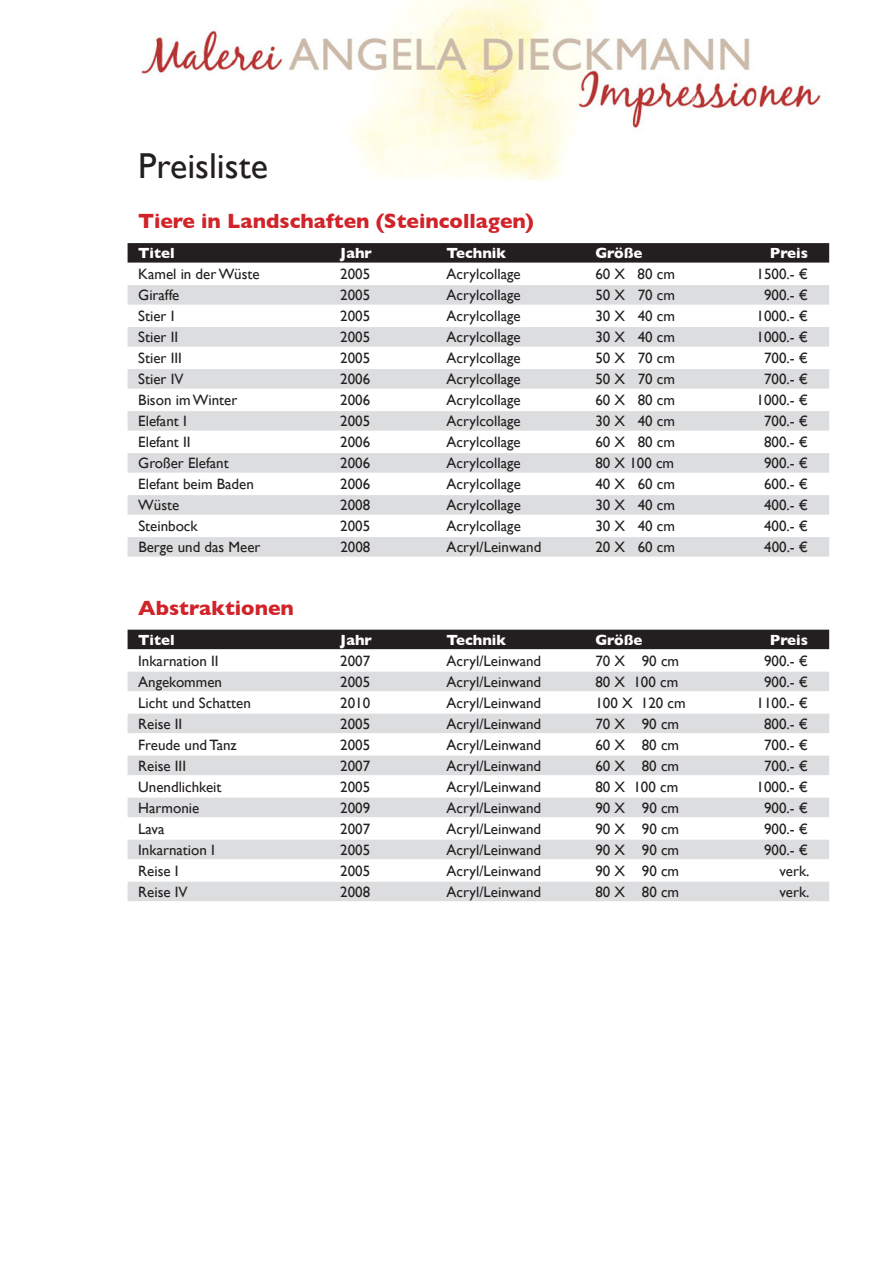
<style>
.page{position:relative;width:893px;height:1263px;background:#fff}
.page>*{position:absolute;margin:0;border:0;box-sizing:border-box;transform-origin:0 0}
.t1{font:36px "Gill Sans";color:#231f20}
.t2{font:700 21px "Gill Sans";color:#d1232a}
.t3{font:15px "Gill Sans";color:#231f20}
.t4{font:700 15px "Gill Sans";color:#fff}
</style>
<div class="page">
<img style="left:141px;top:0;width:681px;height:179px">
<div style="left:128px;top:243px;width:701px;height:20px;background:#231f20"></div>
<div style="left:128px;top:285px;width:701px;height:20px;background:#dcdddf"></div>
<div style="left:128px;top:327px;width:701px;height:20px;background:#dcdddf"></div>
<div style="left:128px;top:369px;width:701px;height:20px;background:#dcdddf"></div>
<div style="left:128px;top:411px;width:701px;height:20px;background:#dcdddf"></div>
<div style="left:128px;top:453px;width:701px;height:20px;background:#dcdddf"></div>
<div style="left:128px;top:495px;width:701px;height:20px;background:#dcdddf"></div>
<div style="left:128px;top:537px;width:701px;height:20px;background:#dcdddf"></div>
<div style="left:128px;top:630px;width:701px;height:19px;background:#231f20"></div>
<div style="left:128px;top:672px;width:701px;height:19px;background:#dcdddf"></div>
<div style="left:128px;top:714px;width:701px;height:19px;background:#dcdddf"></div>
<div style="left:128px;top:756px;width:701px;height:19px;background:#dcdddf"></div>
<div style="left:128px;top:798px;width:701px;height:19px;background:#dcdddf"></div>
<div style="left:128px;top:840px;width:701px;height:19px;background:#dcdddf"></div>
<div style="left:128px;top:882px;width:701px;height:19px;background:#dcdddf"></div>
<h1 class="t1" style="left:138px;top:145px;width:131px">Preisliste</h1>
<h2 class="t2" style="left:138px;top:205px;width:397px">Tiere in Landschaften (Steincollagen)</h2>
<p class="t4" style="left:138px;top:241px;width:38px">Titel</p>
<p class="t4" style="left:340px;top:241px;width:33px">Jahr</p>
<p class="t4" style="left:446px;top:241px;width:61px">Technik</p>
<p class="t4" style="left:595px;top:241px;width:49px">Größe</p>
<p class="t4" style="left:770px;top:241px;width:40px">Preis</p>
<p class="t3" style="left:138px;top:265px;width:123px">Kamel in der Wüste</p>
<p class="t3" style="left:340px;top:265px;width:31px">2005</p>
<p class="t3" style="left:446px;top:265px;width:76px">Acrylcollage</p>
<p class="t3" style="left:595px;top:265px;width:81px">60 X 80 cm</p>
<p class="t3" style="left:756px;top:265px;width:53px">1500.- €</p>
<p class="t3" style="left:138px;top:286px;width:43px">Giraffe</p>
<p class="t3" style="left:340px;top:286px;width:31px">2005</p>
<p class="t3" style="left:446px;top:286px;width:76px">Acrylcollage</p>
<p class="t3" style="left:595px;top:286px;width:81px">50 X 70 cm</p>
<p class="t3" style="left:764px;top:286px;width:45px">900.- €</p>
<p class="t3" style="left:138px;top:307px;width:38px">Stier I</p>
<p class="t3" style="left:340px;top:307px;width:31px">2005</p>
<p class="t3" style="left:446px;top:307px;width:76px">Acrylcollage</p>
<p class="t3" style="left:595px;top:307px;width:81px">30 X 40 cm</p>
<p class="t3" style="left:756px;top:307px;width:53px">1000.- €</p>
<p class="t3" style="left:138px;top:328px;width:41px">Stier II</p>
<p class="t3" style="left:340px;top:328px;width:31px">2005</p>
<p class="t3" style="left:447px;top:328px;width:76px">Acrylcollage</p>
<p class="t3" style="left:595px;top:328px;width:81px">30 X 40 cm</p>
<p class="t3" style="left:756px;top:328px;width:53px">1000.- €</p>
<p class="t3" style="left:138px;top:349px;width:45px">Stier III</p>
<p class="t3" style="left:340px;top:349px;width:31px">2005</p>
<p class="t3" style="left:447px;top:349px;width:76px">Acrylcollage</p>
<p class="t3" style="left:595px;top:349px;width:81px">50 X 70 cm</p>
<p class="t3" style="left:764px;top:349px;width:45px">700.- €</p>
<p class="t3" style="left:138px;top:370px;width:47px">Stier IV</p>
<p class="t3" style="left:340px;top:370px;width:31px">2006</p>
<p class="t3" style="left:447px;top:370px;width:76px">Acrylcollage</p>
<p class="t3" style="left:595px;top:370px;width:81px">50 X 70 cm</p>
<p class="t3" style="left:764px;top:370px;width:45px">700.- €</p>
<p class="t3" style="left:138px;top:391px;width:101px">Bison im Winter</p>
<p class="t3" style="left:340px;top:391px;width:31px">2006</p>
<p class="t3" style="left:447px;top:391px;width:76px">Acrylcollage</p>
<p class="t3" style="left:595px;top:391px;width:81px">60 X 80 cm</p>
<p class="t3" style="left:756px;top:391px;width:53px">1000.- €</p>
<p class="t3" style="left:138px;top:412px;width:50px">Elefant I</p>
<p class="t3" style="left:340px;top:412px;width:31px">2005</p>
<p class="t3" style="left:447px;top:412px;width:76px">Acrylcollage</p>
<p class="t3" style="left:595px;top:412px;width:81px">30 X 40 cm</p>
<p class="t3" style="left:764px;top:412px;width:45px">700.- €</p>
<p class="t3" style="left:138px;top:433px;width:54px">Elefant II</p>
<p class="t3" style="left:340px;top:433px;width:31px">2006</p>
<p class="t3" style="left:447px;top:433px;width:76px">Acrylcollage</p>
<p class="t3" style="left:595px;top:433px;width:81px">60 X 80 cm</p>
<p class="t3" style="left:764px;top:433px;width:45px">800.- €</p>
<p class="t3" style="left:138px;top:454px;width:92px">Großer Elefant</p>
<p class="t3" style="left:340px;top:454px;width:31px">2006</p>
<p class="t3" style="left:447px;top:454px;width:76px">Acrylcollage</p>
<p class="t3" style="left:595px;top:454px;width:80px">80 X 100 cm</p>
<p class="t3" style="left:764px;top:454px;width:45px">900.- €</p>
<p class="t3" style="left:138px;top:475px;width:117px">Elefant beim Baden</p>
<p class="t3" style="left:340px;top:475px;width:31px">2006</p>
<p class="t3" style="left:447px;top:475px;width:76px">Acrylcollage</p>
<p class="t3" style="left:595px;top:475px;width:81px">40 X 60 cm</p>
<p class="t3" style="left:764px;top:475px;width:45px">600.- €</p>
<p class="t3" style="left:138px;top:496px;width:43px">Wüste</p>
<p class="t3" style="left:340px;top:496px;width:31px">2008</p>
<p class="t3" style="left:447px;top:496px;width:76px">Acrylcollage</p>
<p class="t3" style="left:595px;top:496px;width:81px">30 X 40 cm</p>
<p class="t3" style="left:764px;top:496px;width:45px">400.- €</p>
<p class="t3" style="left:138px;top:517px;width:61px">Steinbock</p>
<p class="t3" style="left:340px;top:517px;width:31px">2005</p>
<p class="t3" style="left:447px;top:517px;width:76px">Acrylcollage</p>
<p class="t3" style="left:595px;top:517px;width:81px">30 X 40 cm</p>
<p class="t3" style="left:764px;top:517px;width:45px">400.- €</p>
<p class="t3" style="left:138px;top:538px;width:124px">Berge und das Meer</p>
<p class="t3" style="left:340px;top:538px;width:31px">2008</p>
<p class="t3" style="left:447px;top:538px;width:96px">Acryl/Leinwand</p>
<p class="t3" style="left:595px;top:538px;width:81px">20 X 60 cm</p>
<p class="t3" style="left:764px;top:538px;width:45px">400.- €</p>
<h2 class="t2" style="left:138px;top:591px;width:157px">Abstraktionen</h2>
<p class="t4" style="left:138px;top:627px;width:38px">Titel</p>
<p class="t4" style="left:340px;top:627px;width:33px">Jahr</p>
<p class="t4" style="left:446px;top:627px;width:61px">Technik</p>
<p class="t4" style="left:595px;top:627px;width:49px">Größe</p>
<p class="t4" style="left:770px;top:627px;width:40px">Preis</p>
<p class="t3" style="left:138px;top:652px;width:82px">Inkarnation II</p>
<p class="t3" style="left:340px;top:652px;width:31px">2007</p>
<p class="t3" style="left:446px;top:652px;width:96px">Acryl/Leinwand</p>
<p class="t3" style="left:595px;top:652px;width:85px">70 X 90 cm</p>
<p class="t3" style="left:764px;top:652px;width:45px">900.- €</p>
<p class="t3" style="left:138px;top:673px;width:85px">Angekommen</p>
<p class="t3" style="left:340px;top:673px;width:31px">2005</p>
<p class="t3" style="left:446px;top:673px;width:96px">Acryl/Leinwand</p>
<p class="t3" style="left:595px;top:673px;width:84px">80 X 100 cm</p>
<p class="t3" style="left:764px;top:673px;width:45px">900.- €</p>
<p class="t3" style="left:138px;top:694px;width:114px">Licht und Schatten</p>
<p class="t3" style="left:340px;top:694px;width:31px">2010</p>
<p class="t3" style="left:446px;top:694px;width:96px">Acryl/Leinwand</p>
<p class="t3" style="left:595px;top:694px;width:92px">100 X 120 cm</p>
<p class="t3" style="left:756px;top:694px;width:53px">1100.- €</p>
<p class="t3" style="left:138px;top:715px;width:46px">Reise II</p>
<p class="t3" style="left:340px;top:715px;width:31px">2005</p>
<p class="t3" style="left:446px;top:715px;width:96px">Acryl/Leinwand</p>
<p class="t3" style="left:595px;top:715px;width:85px">70 X 90 cm</p>
<p class="t3" style="left:764px;top:715px;width:45px">800.- €</p>
<p class="t3" style="left:138px;top:736px;width:100px">Freude und Tanz</p>
<p class="t3" style="left:340px;top:736px;width:31px">2005</p>
<p class="t3" style="left:446px;top:736px;width:96px">Acryl/Leinwand</p>
<p class="t3" style="left:595px;top:736px;width:85px">60 X 80 cm</p>
<p class="t3" style="left:764px;top:736px;width:45px">700.- €</p>
<p class="t3" style="left:138px;top:757px;width:49px">Reise III</p>
<p class="t3" style="left:340px;top:757px;width:31px">2007</p>
<p class="t3" style="left:446px;top:757px;width:96px">Acryl/Leinwand</p>
<p class="t3" style="left:595px;top:757px;width:85px">60 X 80 cm</p>
<p class="t3" style="left:764px;top:757px;width:45px">700.- €</p>
<p class="t3" style="left:138px;top:778px;width:85px">Unendlichkeit</p>
<p class="t3" style="left:340px;top:778px;width:31px">2005</p>
<p class="t3" style="left:446px;top:778px;width:96px">Acryl/Leinwand</p>
<p class="t3" style="left:595px;top:778px;width:84px">80 X 100 cm</p>
<p class="t3" style="left:756px;top:778px;width:53px">1000.- €</p>
<p class="t3" style="left:138px;top:799px;width:63px">Harmonie</p>
<p class="t3" style="left:340px;top:799px;width:31px">2009</p>
<p class="t3" style="left:446px;top:799px;width:96px">Acryl/Leinwand</p>
<p class="t3" style="left:595px;top:799px;width:85px">90 X 90 cm</p>
<p class="t3" style="left:764px;top:799px;width:45px">900.- €</p>
<p class="t3" style="left:138px;top:820px;width:28px">Lava</p>
<p class="t3" style="left:340px;top:820px;width:31px">2007</p>
<p class="t3" style="left:446px;top:820px;width:96px">Acryl/Leinwand</p>
<p class="t3" style="left:595px;top:820px;width:85px">90 X 90 cm</p>
<p class="t3" style="left:764px;top:820px;width:45px">900.- €</p>
<p class="t3" style="left:138px;top:841px;width:78px">Inkarnation I</p>
<p class="t3" style="left:340px;top:841px;width:31px">2005</p>
<p class="t3" style="left:446px;top:841px;width:96px">Acryl/Leinwand</p>
<p class="t3" style="left:595px;top:841px;width:85px">90 X 90 cm</p>
<p class="t3" style="left:764px;top:841px;width:45px">900.- €</p>
<p class="t3" style="left:138px;top:862px;width:42px">Reise I</p>
<p class="t3" style="left:340px;top:862px;width:31px">2005</p>
<p class="t3" style="left:446px;top:862px;width:96px">Acryl/Leinwand</p>
<p class="t3" style="left:595px;top:862px;width:85px">90 X 90 cm</p>
<p class="t3" style="left:780px;top:862px;width:31px">verk.</p>
<p class="t3" style="left:138px;top:883px;width:51px">Reise IV</p>
<p class="t3" style="left:340px;top:883px;width:31px">2008</p>
<p class="t3" style="left:446px;top:883px;width:96px">Acryl/Leinwand</p>
<p class="t3" style="left:595px;top:883px;width:85px">80 X 80 cm</p>
<p class="t3" style="left:780px;top:883px;width:31px">verk.</p>
</div>
